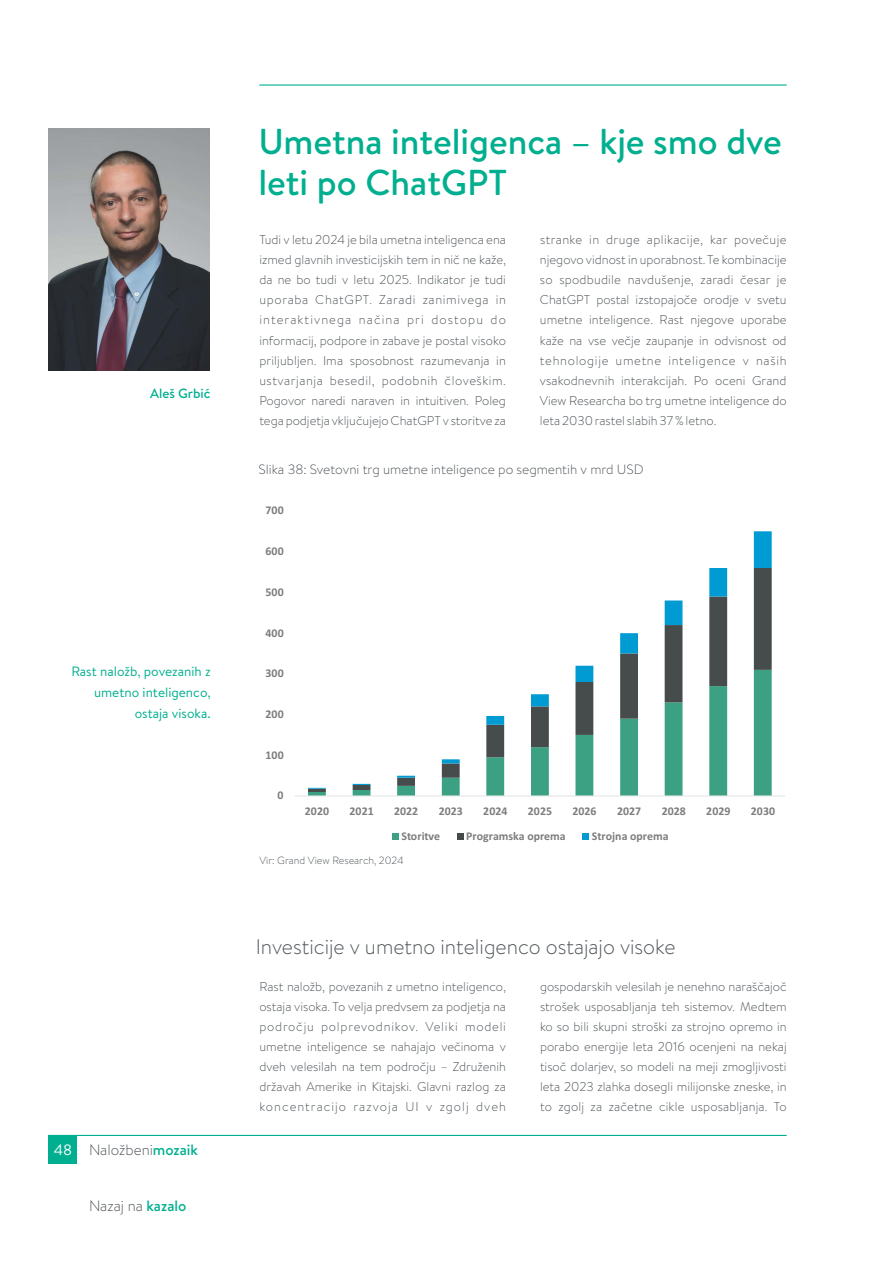
<style>
.page{position:relative;width:893px;height:1263px;background:#fff}
.page>*{position:absolute;margin:0;border:0;box-sizing:border-box;transform-origin:0 0}
.t1{font:500 36px/40.8px "Brandon Text";color:#00af8f}
.t2{font:300 21px "Brandon Text";color:#4d5357}
.t3{font:300 15px "Brandon Text";color:#4d5357}
.t4{font:300 13.5px "Brandon Text";color:#4d5357}
.t5{font:13.5px/20.7px "Brandon Text";color:#00af8f;text-align:right}
.t6{font:500 13.5px "Brandon Text";color:#00af8f}
.t7{font:300 12.75px/20.1px "Brandon Text";color:#4d5357;text-align:justify}
.t8{font:700 11.85px "Calibri";color:#7c7c7d}
.t9{font:300 10.5px "Brandon Text";color:#4d5357}
.s1{font-weight:400;color:#fefefe}
.s2{font-weight:500;color:#00af8f}
</style>
<div class="page">
<hr style="left:259px;top:84px;width:528px;height:2px;background:#00af8f">
<div style="left:49px;top:1135px;width:28px;height:28px;background:#00af8f"></div>
<hr style="left:49px;top:1135px;width:738px;height:1px;background:#00af8f">
<svg style="left:308px;top:792px;width:464px;height:3px"></svg>
<svg style="left:308px;top:531px;width:464px;height:258px"></svg>
<hr style="left:295px;top:795px;width:490px;height:1px;background:#e3e5e5">
<div style="left:392px;top:833px;width:6px;height:7px;background:#3ca082"></div>
<div style="left:457px;top:833px;width:6px;height:7px;background:#464b4b"></div>
<div style="left:582px;top:833px;width:7px;height:7px;background:#009bd2"></div>
<img style="left:49px;top:128px;width:161px;height:243px">
<p class="t6" style="left:150px;top:388px;width:62px">Aleš Grbić</p>
<p class="t5" style="left:71px;top:663px;width:141px">Rast naložb, povezanih z umetno inteligenco, ostaja visoka.</p>
<p class="t3" style="left:54px;top:1144px;width:146px"><span class="s1">48</span> Naložbeni<span class="s2">mozaik</span></p>
<p class="t3" style="left:89px;top:1200px;width:99px">Nazaj na <span class="s2">kazalo</span></p>
<h1 class="t1" style="left:258px;top:126px;width:525px">Umetna inteligenca – kje smo dve leti po ChatGPT</h1>
<p class="t7" style="left:259px;top:232px;width:248px">Tudi v letu 2024 je bila umetna inteligenca ena izmed glavnih investicijskih tem in nič ne kaže, da ne bo tudi v letu 2025. Indikator je tudi uporaba ChatGPT. Zaradi zanimivega in interaktivnega načina pri dostopu do informacij, podpore in zabave je postal visoko priljubljen. Ima sposobnost razumevanja in ustvarjanja besedil, podobnih človeškim.<br>Pogovor naredi naraven in intuitiven. Poleg tega podjetja vključujejo ChatGPT v storitve za</p>
<p class="t7" style="left:540px;top:232px;width:248px">stranke in druge aplikacije, kar povečuje njegovo vidnost in uporabnost. Te kombinacije so spodbudile navdušenje, zaradi česar je ChatGPT postal izstopajoče orodje v svetu umetne inteligence. Rast njegove uporabe kaže na vse večje zaupanje in odvisnost od tehnologije umetne inteligence v naših vsakodnevnih interakcijah. Po oceni Grand View Researcha bo trg umetne inteligence do leta 2030 rastel slabih 37 % letno.</p>
<p class="t4" style="left:259px;top:465px;width:387px">Slika 38: Svetovni trg umetne inteligence po segmentih v mrd USD</p>
<p class="t8" style="left:266px;top:505px;width:20px">700</p>
<p class="t8" style="left:266px;top:546px;width:20px">600</p>
<p class="t8" style="left:266px;top:587px;width:20px">500</p>
<p class="t8" style="left:266px;top:628px;width:20px">400</p>
<p class="t8" style="left:266px;top:668px;width:20px">300</p>
<p class="t8" style="left:266px;top:709px;width:20px">200</p>
<p class="t8" style="left:266px;top:750px;width:20px">100</p>
<p class="t8" style="left:278px;top:791px;width:8px">0</p>
<p class="t8" style="left:305px;top:806px;width:26px">2020</p>
<p class="t8" style="left:350px;top:806px;width:26px">2021</p>
<p class="t8" style="left:394px;top:806px;width:26px">2022</p>
<p class="t8" style="left:439px;top:806px;width:26px">2023</p>
<p class="t8" style="left:483px;top:806px;width:26px">2024</p>
<p class="t8" style="left:528px;top:806px;width:26px">2025</p>
<p class="t8" style="left:572px;top:806px;width:26px">2026</p>
<p class="t8" style="left:617px;top:806px;width:26px">2027</p>
<p class="t8" style="left:662px;top:806px;width:26px">2028</p>
<p class="t8" style="left:706px;top:806px;width:26px">2029</p>
<p class="t8" style="left:751px;top:806px;width:26px">2030</p>
<p class="t8" style="left:401px;top:831px;width:40px">Storitve</p>
<p class="t8" style="left:466px;top:831px;width:101px">Programska oprema</p>
<p class="t8" style="left:592px;top:831px;width:78px">Strojna oprema</p>
<p class="t9" style="left:259px;top:857px;width:146px">Vir: Grand View Research, 2024</p>
<h2 class="t2" style="left:256px;top:940px;width:421px">Investicije v umetno inteligenco ostajajo visoke</h2>
<p class="t7" style="left:259px;top:978px;width:248px">Rast naložb, povezanih z umetno inteligenco, ostaja visoka. To velja predvsem za podjetja na področju polprevodnikov. Veliki modeli umetne inteligence se nahajajo večinoma v dveh velesilah na tem področju – Združenih državah Amerike in Kitajski. Glavni razlog za koncentracijo razvoja UI v zgolj dveh</p>
<p class="t7" style="left:540px;top:978px;width:248px">gospodarskih velesilah je nenehno naraščajoč strošek usposabljanja teh sistemov. Medtem ko so bili skupni stroški za strojno opremo in porabo energije leta 2016 ocenjeni na nekaj tisoč dolarjev, so modeli na meji zmogljivosti leta 2023 zlahka dosegli milijonske zneske, in to zgolj za začetne cikle usposabljanja. To</p>
</div>
